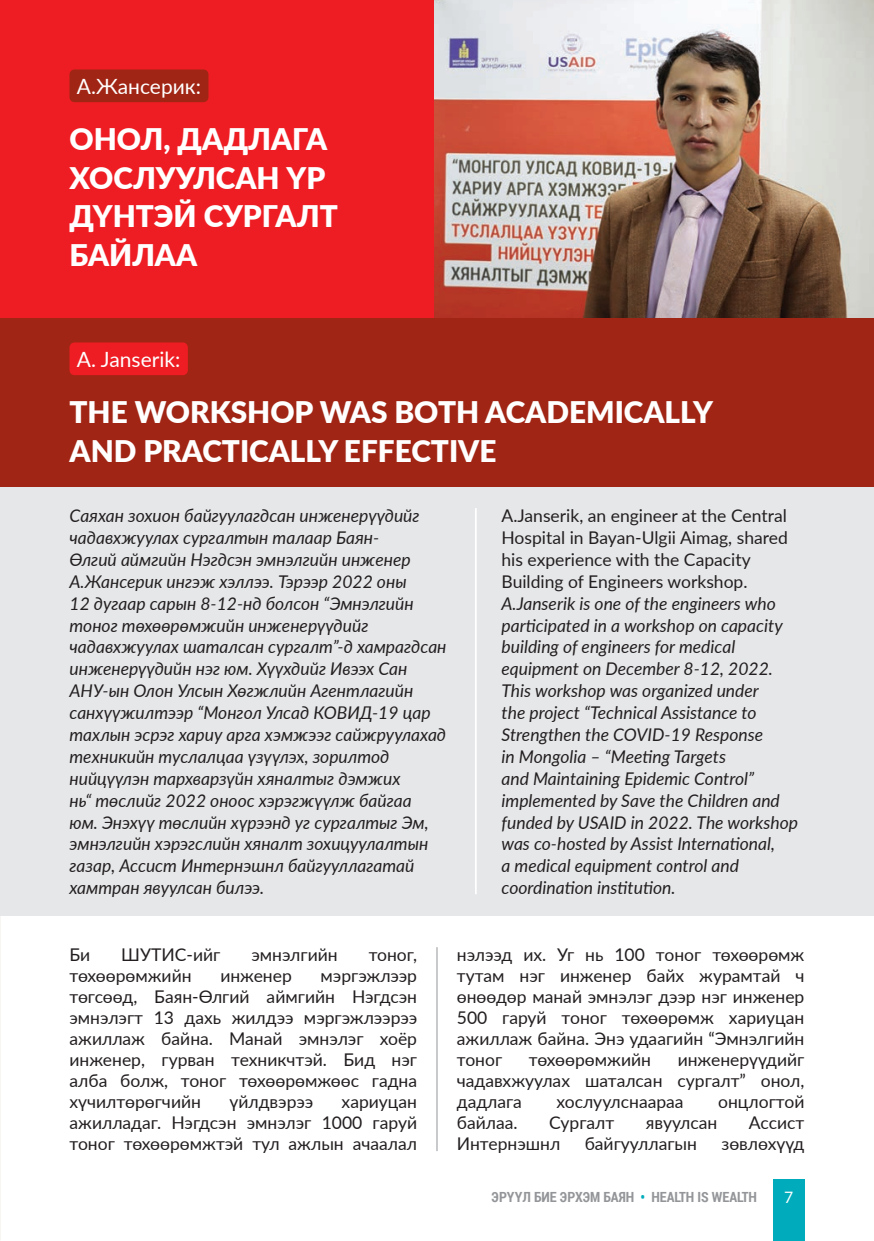
<style>
.page{position:relative;width:874px;height:1241px;background:#fff}
.page>*{position:absolute;margin:0;border:0;box-sizing:border-box;transform-origin:0 0}
.t1{font:900 29.75px/38.7px "Lato";color:#fff}
.t2{font:21px "Lato";color:#fff}
.t3{font:italic 17.5px/21.9px "Lato";color:#231f20}
.t4{font:17.5px/21px "Lato";color:#231f20;text-align:justify}
.t5{font:15.75px "Lato";color:#fff}
.t6{font:700 14px "Roboto Condensed";color:#939598}
.s1{color:#00acbb}
</style>
<div class="page">
<div style="left:0;top:486px;width:873px;height:429px;background:#e6e7e9"></div>
<div style="left:0;top:0;width:873px;height:347px;background:#ee1d23"></div>
<div style="left:0;top:318px;width:873px;height:168px;background:#a12514"></div>
<div style="left:69px;top:69px;width:139px;height:33px;background:#a12514;border-radius:5px"></div>
<div style="left:69px;top:342px;width:119px;height:33px;background:#ee1d23;border-radius:5px"></div>
<hr style="left:474px;top:508px;width:2px;height:386px;background:#fff">
<img style="left:434px;top:0;width:439px;height:318px">
<hr style="left:436px;top:947px;width:1px;height:203px;background:#939598">
<div style="left:772px;top:1179px;width:32px;height:61px;background:#00acbb"></div>
<p class="t2" style="left:77px;top:71px;width:125px">А.Жансерик:</p>
<p class="t1" style="left:69px;top:118px;width:270px">ОНОЛ, ДАДЛАГА<br>ХОСЛУУЛСАН ҮР<br>ДҮНТЭЙ СУРГАЛТ<br>БАЙЛАА</p>
<p class="t2" style="left:77px;top:344px;width:105px">A. Janserik:</p>
<p class="t1" style="left:69px;top:391px;width:644px">THE WORKSHOP WAS BOTH ACADEMICALLY<br>AND PRACTICALLY EFFECTIVE</p>
<p class="t3" style="left:69px;top:504px;width:378px">Саяхан зохион байгуулагдсан инженерүүдийг чадавхжуулах сургалтын талаар Баян-<br>Өлгий аймгийн Нэгдсэн эмнэлгийн инженер А.Жансерик ингэж хэллээ. Тэрээр 2022 оны<br>12 дугаар сарын 8-12-нд болсон “Эмнэлгийн тоног төхөөрөмжийн инженерүүдийг чадавхжуулах шаталсан сургалт”-д хамрагдсан инженерүүдийн нэг юм. Хүүхдийг Ивээх Сан АНУ-ын Олон Улсын Хөгжлийн Агентлагийн санхүүжилтээр “Монгол Улсад КОВИД-19 цар тахлын эсрэг хариу арга хэмжээг сайжруулахад техникийн туслалцаа үзүүлэх, зорилтод нийцүүлэн тархварзүйн хяналтыг дэмжих<br>нь“ төслийг 2022 оноос хэрэгжүүлж байгаа<br>юм. Энэхүү төслийн хүрээнд уг сургалтыг Эм, эмнэлгийн хэрэгслийн хяналт зохицуулалтын газар, Ассист Интернэшнл байгууллагатай хамтран явуулсан билээ.</p>
<p class="t4" style="left:501px;top:504px;width:288px;line-height:21.9px;text-align:left">A.Janserik, an engineer at the Central Hospital in Bayan-Ulgii Aimag, shared his experience with the Capacity Building of Engineers workshop.</p>
<p class="t3" style="left:501px;top:591px;width:298px">A.Janserik is one of the engineers who participated in a workshop on capacity building of engineers for medical equipment on December 8-12, 2022.<br>This workshop was organized under<br>the project “Technical Assistance to Strengthen the COVID-19 Response<br>in Mongolia – “Meeting Targets<br>and Maintaining Epidemic Control” implemented by Save the Children and funded by USAID in 2022. The workshop was co-hosted by Assist International,<br>a medical equipment control and coordination institution.</p>
<p class="t4" style="left:69px;top:943px;width:22px">Би</p>
<p class="t4" style="left:121px;top:943px;width:101px">ШУТИС-ийг</p>
<p class="t4" style="left:251px;top:943px;width:88px">эмнэлгийн</p>
<p class="t4" style="left:368px;top:943px;width:50px">тоног,</p>
<p class="t4" style="left:69px;top:964px;width:124px">төхөөрөмжийн</p>
<p class="t4" style="left:220px;top:964px;width:73px">инженер</p>
<p class="t4" style="left:69px;top:964px;width:349px;text-indent:251px">мэргэжлээр төгсөөд, Баян-Өлгий аймгийн Нэгдсэн эмнэлэгт 13 дахь жилдээ мэргэжлээрээ ажиллаж байна. Манай эмнэлэг хоёр инженер, гурван техникчтэй. Бид нэг алба болж, тоног төхөөрөмжөөс гадна хүчилтөрөгчийн</p>
<p class="t4" style="left:229px;top:1090px;width:85px">үйлдвэрээ</p>
<p class="t4" style="left:69px;top:1090px;width:349px;text-indent:272px">хариуцан ажилладаг. Нэгдсэн эмнэлэг 1000 гаруй тоног төхөөрөмжтэй тул ажлын ачаалал</p>
<p class="t4" style="left:456px;top:943px;width:349px">нэлээд их. Уг нь 100 тоног төхөөрөмж тутам нэг инженер байх журамтай ч өнөөдөр манай эмнэлэг дээр нэг инженер 500 гаруй тоног төхөөрөмж хариуцан ажиллаж байна. Энэ удаагийн “Эмнэлгийн тоног</p>
<p class="t4" style="left:456px;top:1048px;width:349px;text-indent:221px">инженерүүдийг чадавхжуулах шаталсан сургалт” онол, дадлага</p>
<p class="t4" style="left:528px;top:1048px;width:124px">төхөөрөмжийн</p>
<p class="t4" style="left:556px;top:1090px;width:129px">хослуулснаараа</p>
<p class="t4" style="left:717px;top:1090px;width:88px">онцлогтой</p>
<p class="t4" style="left:456px;top:1111px;width:62px">байлаа.</p>
<p class="t4" style="left:549px;top:1111px;width:67px">Сургалт</p>
<p class="t4" style="left:645px;top:1111px;width:73px">явуулсан</p>
<p class="t4" style="left:748px;top:1111px;width:57px">Ассист</p>
<p class="t4" style="left:456px;top:1132px;width:105px">Интернэшнл</p>
<p class="t4" style="left:584px;top:1132px;width:114px">байгууллагын</p>
<p class="t4" style="left:721px;top:1132px;width:84px">зөвлөхүүд</p>
<p class="t6" style="left:491px;top:1186px;width:267px">ЭРҮҮЛ БИЕ ЭРХЭМ БАЯН <span class="s1">•</span> HEALTH IS WEALTH</p>
<p class="t5" style="left:783px;top:1185px;width:11px">7</p>
</div>
